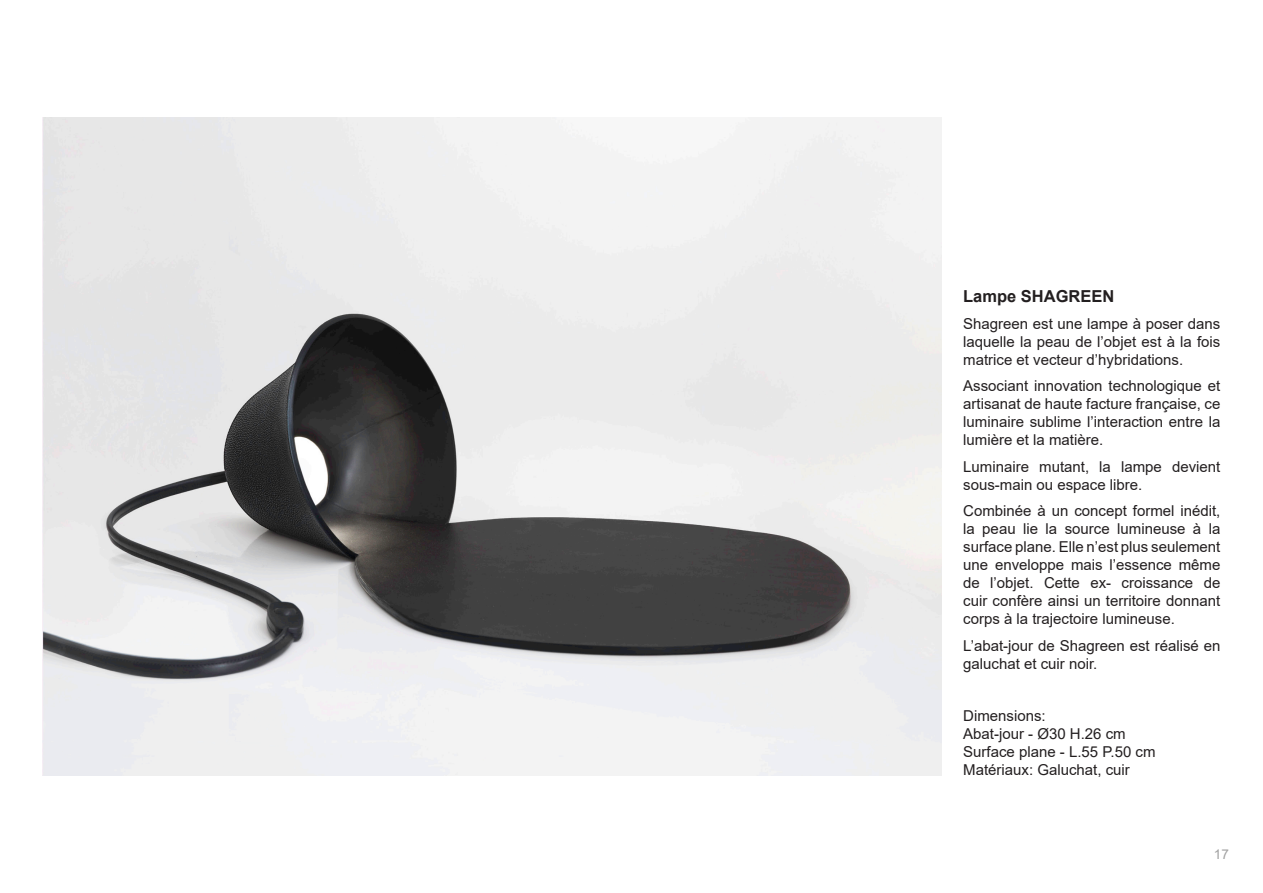
<style>
.page{position:relative;width:1263px;height:893px;background:#fff}
.page>*{position:absolute;margin:0;border:0;box-sizing:border-box;transform-origin:0 0}
.Style_de_paragraphe{font:700 16.5px "Arial";color:#231f20}
.Style_de_paragraphe-2{font:15px/18px "Arial";color:#231f20;text-align:justify}
.t1{font:13.5px "Arial";color:#a1a1a1}
</style>
<div class="page">
<img style="left:43px;top:118px;width:899px;height:657px">
<p class="Style_de_paragraphe" style="left:963px;top:285px;width:153px">Lampe SHAGREEN</p>
<p class="Style_de_paragraphe-2" style="left:963px;top:314px;width:259px">Shagreen est une lampe à poser dans laquelle la peau de l’objet est à la fois matrice et vecteur d’hybridations.</p>
<p class="Style_de_paragraphe-2" style="left:963px;top:377px;width:259px">Associant innovation technologique et artisanat de haute facture française, ce luminaire sublime l’interaction entre la lumière et la matière.</p>
<p class="Style_de_paragraphe-2" style="left:963px;top:457px;width:259px">Luminaire mutant, la lampe devient sous-main ou espace libre.</p>
<p class="Style_de_paragraphe-2" style="left:963px;top:502px;width:259px">Combinée à un concept formel inédit, la peau lie la source lumineuse à la surface plane. Elle n’est plus seulement une enveloppe mais l’essence même de l’objet. Cette ex- croissance de cuir confère ainsi un territoire donnant corps à la trajectoire lumineuse.</p>
<p class="Style_de_paragraphe-2" style="left:963px;top:636px;width:259px">L’abat-jour de Shagreen est réalisé en galuchat et cuir noir.</p>
<p class="Style_de_paragraphe-2" style="left:963px;top:707px;width:84px">Dimensions:</p>
<p class="Style_de_paragraphe-2" style="left:963px;top:725px;width:164px">Abat-jour - Ø30 H.26 cm</p>
<p class="Style_de_paragraphe-2" style="left:963px;top:743px;width:194px">Surface plane - L.55 P.50 cm</p>
<p class="Style_de_paragraphe-2" style="left:963px;top:761px;width:168px">Matériaux: Galuchat, cuir</p>
<p class="t1" style="left:1214px;top:845px;width:17px">17</p>
</div>
